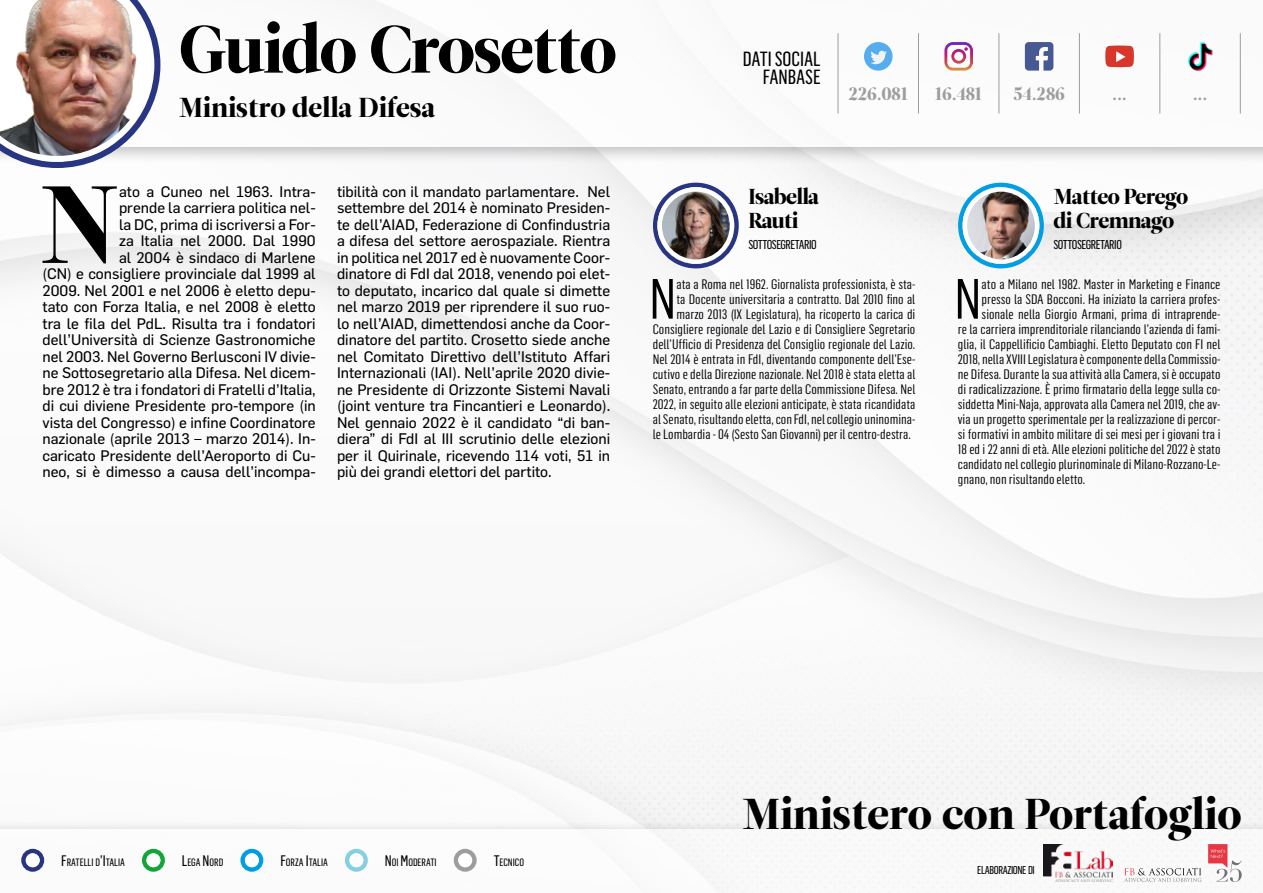
<style>
.page{position:relative;width:1263px;height:893px;background:#fff}
.page>*{position:absolute;margin:0;border:0;box-sizing:border-box;transform-origin:0 0}
.t1{font:109.35px "Leitura Display";color:#000}
.t2{font:66.75px "Leitura Display";letter-spacing:-.025em;color:#000}
.t3{font:55.65px "Flama Condensed";color:#000;scale:1.1 1}
.t4{font:43.05px "Leitura Display";color:#000}
.t5{font:27.3px "Leitura Display";color:#000}
.t6{font:21.6px/23.4px "Leitura Display";letter-spacing:-.025em;color:#000}
.t7{font:20.1px/18.1px "Flama Condensed Basic";color:#000;text-align:right}
.t8{font:18px "Leitura Display";letter-spacing:-.05em;color:#9d9d9c}
.t9{font:15px/16.5px "Flama Basic";color:#000;text-align:right}
.t10{font:13.5px "Flama Condensed";color:#000;scale:1.1 1}
.t11{font:12.6px "Flama Condensed Basic";letter-spacing:-.035em;color:#000}
.t12{font:11.1px "Flama Condensed Basic";letter-spacing:-.035em;color:#000}
.t13{font:10.5px "Flama Condensed Basic";color:#000}
.s1{font-size:15px}
</style>
<div class="page">
<img style="left:0;top:165px;width:1263px;height:655px">
<div style="left:0;top:0;width:1263px;height:165px;background:#000;opacity:.5"></div>
<div style="left:0;top:0;width:1263px;height:147px;background:#fff"></div>
<div style="left:0;top:820px;width:1263px;height:73px;background:#f1f1f1"></div>
<div style="left:0;top:829px;width:1263px;height:64px;background:#fff"></div>
<img style="left:1044px;top:844px;width:68px;height:38px">
<svg style="left:1208px;top:844px;width:34px;height:38px"></svg>
<svg style="left:1124px;top:868px;width:77px;height:14px"></svg>
<div style="left:142px;top:849px;width:23px;height:23px;border:4px solid #13a538;border-radius:50%"></div>
<div style="left:146px;top:853px;width:14px;height:14px;border:4px solid #fff;border-radius:50%"></div>
<div style="left:240px;top:849px;width:23px;height:23px;border:4px solid #009fe3;border-radius:50%"></div>
<div style="left:245px;top:853px;width:14px;height:14px;border:4px solid #fff;border-radius:50%"></div>
<div style="left:345px;top:849px;width:23px;height:23px;border:4px solid #85cee4;border-radius:50%"></div>
<div style="left:349px;top:853px;width:14px;height:14px;border:4px solid #fff;border-radius:50%"></div>
<div style="left:454px;top:849px;width:23px;height:23px;border:4px solid #9d9d9c;border-radius:50%"></div>
<div style="left:458px;top:853px;width:14px;height:14px;border:4px solid #fff;border-radius:50%"></div>
<div style="left:21px;top:849px;width:23px;height:23px;border:4px solid #283583;border-radius:50%"></div>
<div style="left:26px;top:853px;width:14px;height:14px;border:4px solid #fff;border-radius:50%"></div>
<img style="left:0;top:0;width:160px;height:168px">
<svg style="left:1025px;top:42px;width:28px;height:29px"></svg>
<div style="left:864px;top:42px;width:28px;height:29px;background:#55acee;border-radius:50%"></div>
<svg style="left:870px;top:51px;width:17px;height:13px"></svg>
<svg style="left:944px;top:42px;width:29px;height:29px"></svg>
<svg style="left:1105px;top:46px;width:29px;height:21px"></svg>
<img style="left:1187px;top:42px;width:26px;height:29px">
<hr style="left:918px;top:33px;width:1px;height:81px;background:#9d9d9c">
<hr style="left:838px;top:33px;width:1px;height:81px;background:#9d9d9c">
<hr style="left:998px;top:33px;width:1px;height:81px;background:#9d9d9c">
<hr style="left:1079px;top:33px;width:1px;height:81px;background:#9d9d9c">
<hr style="left:1159px;top:33px;width:1px;height:81px;background:#9d9d9c">
<hr style="left:1240px;top:33px;width:1px;height:81px;background:#9d9d9c">
<div style="left:653px;top:183px;width:86px;height:85px;border:4px solid #283583;border-radius:50%"></div>
<img style="left:657px;top:191px;width:77px;height:73px">
<div style="left:657px;top:187px;width:77px;height:77px;border:4px solid #fff;border-radius:50%"></div>
<div style="left:958px;top:183px;width:86px;height:85px;border:4px solid #009fe3;border-radius:50%"></div>
<img style="left:963px;top:187px;width:76px;height:77px">
<div style="left:962px;top:187px;width:77px;height:77px;border:4px solid #fff;border-radius:50%"></div>
<h2 class="t2" style="left:179px;top:10px;width:439px">Guido Crosetto</h2>
<h3 class="t5" style="left:179px;top:91px;width:258px">Ministro della Difesa</h3>
<p class="t9" style="left:43px;top:182px;width:275px">ato a Cuneo nel 1963. Intra-<br>prende la carriera politica nel-<br>la DC, prima di iscriversi a For-<br>za Italia nel 2000. Dal 1990<br>al 2004 è sindaco di Marlene<br>(CN) e consigliere provinciale dal 1999 al 2009. Nel 2001 e nel 2006 è eletto depu&shy;tato con Forza Italia, e nel 2008 è eletto tra le fila del PdL. Risulta tra i fondatori dell’Università di Scienze Gastronomiche nel 2003. Nel Governo Berlusconi IV divie&shy;ne Sottosegretario alla Difesa. Nel dicem&shy;bre 2012 è tra i fondatori di Fratelli d’Italia, di cui diviene Presidente pro-tempore (in vista del Congresso) e infine Coordinatore nazionale (aprile 2013 – marzo 2014). In&shy;caricato Presidente dell’Aeroporto di Cu&shy;neo, si è dimesso a causa dell’incompa-</p>
<p class="t9" style="left:337px;top:182px;width:275px;text-align:justify">tibilità con il mandato parlamentare. Nel settembre del 2014 è nominato Presiden&shy;te dell’AIAD, Federazione di Confindustria a difesa del settore aerospaziale. Rientra in politica nel 2017 ed è nuovamente Coor&shy;dinatore di FdI dal 2018, venendo poi elet&shy;to deputato, incarico dal quale si dimette nel marzo 2019 per riprendere il suo ruo&shy;lo nell’AIAD, dimettendosi anche da Coor&shy;dinatore del partito. Crosetto siede anche nel Comitato Direttivo dell’Istituto Affari Internazionali (IAI). Nell’aprile 2020 divie&shy;ne Presidente di Orizzonte Sistemi Navali (joint venture tra Fincantieri e Leonardo).<br>Nel gennaio 2022 è il candidato “di ban&shy;diera” di FdI al III scrutinio delle elezioni per il Quirinale, ricevendo 114 voti, 51 in più dei grandi elettori del partito.</p>
<h1 class="t1" style="left:39px;top:160px;width:81px">N</h1>
<h3 class="t7" style="left:743px;top:50px;width:79px">DATI SOCIAL<br>FANBASE</h3>
<p class="t8" style="left:848px;top:83px;width:62px">226.081</p>
<p class="t8" style="left:935px;top:83px;width:49px">16.481</p>
<p class="t8" style="left:1013px;top:83px;width:53px">54.286</p>
<p class="t8" style="left:1112px;top:83px;width:17px">...</p>
<p class="t8" style="left:1192px;top:83px;width:17px">...</p>
<h3 class="t6" style="left:748px;top:185px;width:72px">Isabella<br>Rauti</h3>
<p class="t11" style="left:748px;top:237px;width:70px">SOTTOSEGRETARIO</p>
<h3 class="t6" style="left:1053px;top:185px;width:136px">Matteo Perego di Cremnago</h3>
<p class="t11" style="left:1053px;top:237px;width:70px">SOTTOSEGRETARIO</p>
<h3 class="t3" style="left:649px;top:264px;width:27px">N</h3>
<p class="t10" style="left:676px;top:275px;width:219px">ata a Roma nel 1962. Giornalista professionista, è sta-</p>
<p class="t10" style="left:676px;top:290px;width:219px">ta Docente universitaria a contratto. Dal 2010 fino al</p>
<p class="t10" style="left:676px;top:305px;width:219px">marzo 2013 (IX Legislatura), ha ricoperto la carica di</p>
<p class="t10" style="left:653px;top:320px;width:240px">Consigliere regionale del Lazio e di Consigliere Segretario</p>
<p class="t10" style="left:653px;top:335px;width:240px">dell’Ufficio di Presidenza del Consiglio regionale del Lazio.</p>
<p class="t10" style="left:653px;top:350px;width:240px">Nel 2014 è entrata in FdI, diventando componente dell’Ese-</p>
<p class="t10" style="left:653px;top:365px;width:240px">cutivo e della Direzione nazionale. Nel 2018 è stata eletta al</p>
<p class="t10" style="left:653px;top:380px;width:240px">Senato, entrando a far parte della Commissione Difesa. Nel</p>
<p class="t10" style="left:653px;top:395px;width:240px">2022, in seguito alle elezioni anticipate, è stata ricandidata</p>
<p class="t10" style="left:653px;top:410px;width:240px">al Senato, risultando eletta, con FdI, nel collegio uninomina-</p>
<p class="t10" style="left:653px;top:425px;width:236px">le Lombardia - 04 (Sesto San Giovanni) per il centro-destra.</p>
<h3 class="t3" style="left:954px;top:264px;width:27px">N</h3>
<p class="t10" style="left:982px;top:275px;width:219px">ato a Milano nel 1982. Master in Marketing e Finance</p>
<p class="t10" style="left:982px;top:290px;width:219px">presso la SDA Bocconi. Ha iniziato la carriera profes-</p>
<p class="t10" style="left:982px;top:305px;width:219px">sionale nella Giorgio Armani, prima di intraprende-</p>
<p class="t10" style="left:958px;top:320px;width:240px">re la carriera imprenditoriale rilanciando l’azienda di fami-</p>
<p class="t10" style="left:958px;top:335px;width:240px">glia, il Cappellificio Cambiaghi. Eletto Deputato con FI nel</p>
<p class="t10" style="left:958px;top:350px;width:240px">2018, nella XVIII Legislatura è componente della Commissio-</p>
<p class="t10" style="left:958px;top:365px;width:240px">ne Difesa. Durante la sua attività alla Camera, si è occupato</p>
<p class="t10" style="left:958px;top:380px;width:240px">di radicalizzazione. È primo firmatario della legge sulla co-</p>
<p class="t10" style="left:958px;top:395px;width:240px">siddetta Mini-Naja, approvata alla Camera nel 2019, che av-</p>
<p class="t10" style="left:958px;top:410px;width:240px">via un progetto sperimentale per la realizzazione di percor-</p>
<p class="t10" style="left:958px;top:425px;width:240px">si formativi in ambito militare di sei mesi per i giovani tra i</p>
<p class="t10" style="left:958px;top:440px;width:240px">18 ed i 22 anni di età. Alle elezioni politiche del 2022 è stato</p>
<p class="t10" style="left:958px;top:455px;width:240px">candidato nel collegio plurinominale di Milano-Rozzano-Le-</p>
<p class="t10" style="left:958px;top:470px;width:117px">gnano, non risultando eletto.</p>
<p class="t13" style="left:61px;top:855px;width:65px"><span class="s1">F</span>RATELLI D<span class="s1">’I</span>TALIA</p>
<p class="t13" style="left:182px;top:855px;width:43px"><span class="s1">L</span>EGA <span class="s1">N</span> ORD</p>
<p class="t13" style="left:280px;top:855px;width:49px"><span class="s1">F</span>ORZA <span class="s1">I</span>TALIA</p>
<p class="t13" style="left:385px;top:855px;width:53px"><span class="s1">N</span>OI <span class="s1">M</span>ODERATI</p>
<p class="t13" style="left:494px;top:855px;width:32px"><span class="s1">T</span>ECNICO</p>
<h3 class="t4" style="left:742px;top:789px;width:501px">Ministero con Portafoglio</h3>
<p class="t12" style="left:977px;top:863px;width:59px">ELABORAZIONE DI</p>
</div>
